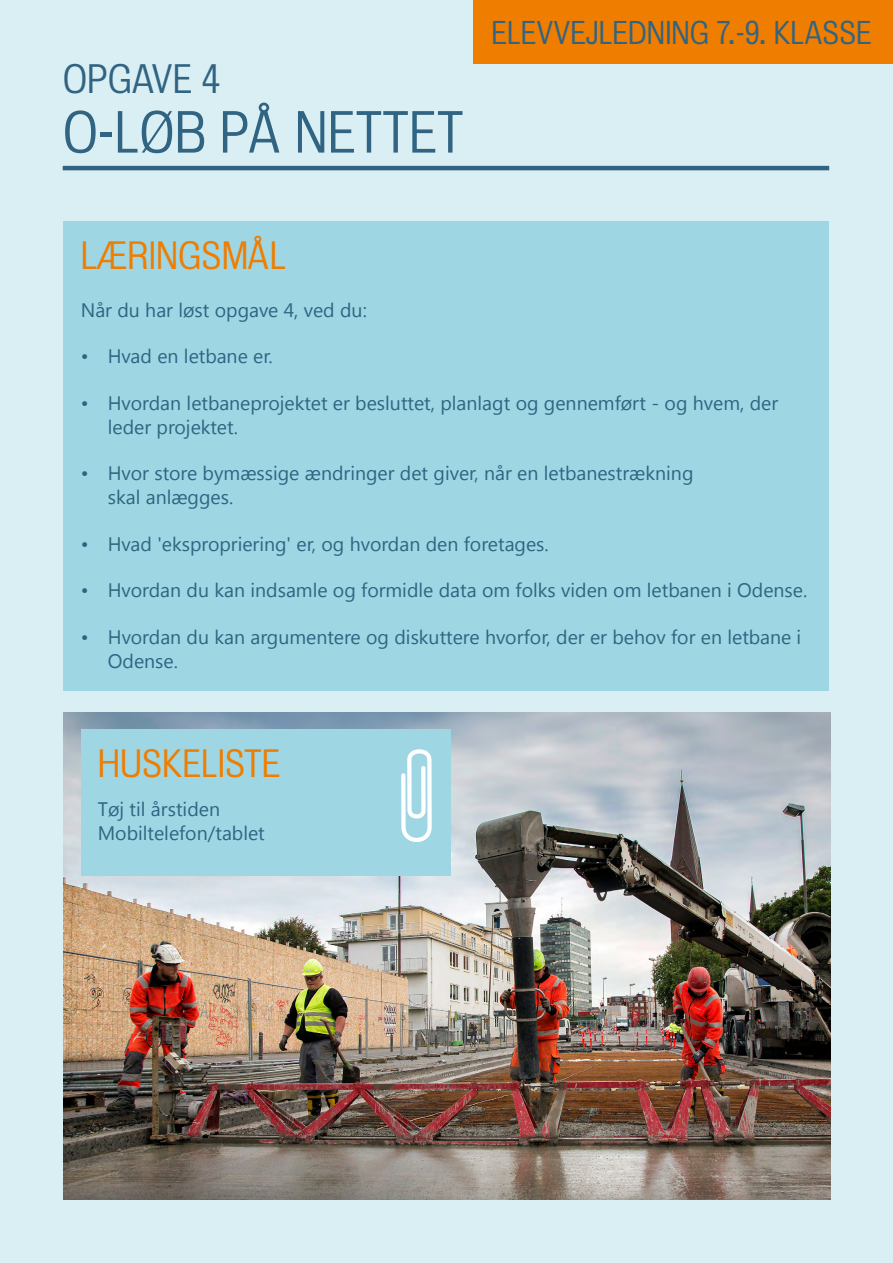
<style>
.page{position:relative;width:893px;height:1263px;background:#d9eff4}
.page>*{position:absolute;margin:0;border:0;box-sizing:border-box;transform-origin:0 0}
.t1{font:54px "Bureau Grotesque Five One";color:#316482}
.t2{font:37.5px "Bureau Grotesque Five One";color:#316482}
.t3{font:36px "Bureau Grotesque Five One";color:#ef7d00}
.t4{font:30px "Bureau Grotesque Five One";color:#316482}
.t5{font:19.5px/23.4px "Segoe UI";color:#316482}
</style>
<div class="page">
<div style="left:473px;top:0;width:420px;height:64px;background:#ef7d00"></div>
<img style="left:64px;top:712px;width:766px;height:487px">
<div style="left:64px;top:221px;width:765px;height:470px;background:#9ed6e4"></div>
<hr style="left:63px;top:166px;width:766px;height:4px;background:#316482">
<div style="left:81px;top:729px;width:370px;height:147px;background:#9ed6e4"></div>
<svg style="left:401px;top:749px;width:31px;height:93px"></svg>
<h2 class="t2" style="left:63px;top:58px;width:159px">OPGAVE 4</h2>
<h1 class="t1" style="left:63px;top:102px;width:402px">O-LØB PÅ NETTET</h1>
<h3 class="t4" style="left:491px;top:16px;width:382px">ELEVVEJLEDNING 7.-9. KLASSE</h3>
<h3 class="t3" style="left:81px;top:236px;width:207px">LÆRINGSMÅL</h3>
<p class="t5" style="left:81px;top:297px;width:288px">Når du har løst opgave 4, ved du:</p>
<p class="t5" style="left:81px;top:344px;width:193px">• Hvad en letbane er.</p>
<p class="t5" style="left:108px;top:391px;width:672px;text-indent:-27px">• Hvordan letbaneprojektet er besluttet, planlagt og gennemført - og hvem, der leder projektet.</p>
<p class="t5" style="left:108px;top:461px;width:587px;text-indent:-27px">• Hvor store bymæssige ændringer det giver, når en letbanestrækning skal anlægges.</p>
<p class="t5" style="left:81px;top:531px;width:469px">• Hvad 'ekspropriering' er, og hvordan den foretages.</p>
<p class="t5" style="left:81px;top:578px;width:728px">• Hvordan du kan indsamle og formidle data om folks viden om letbanen i Odense.</p>
<p class="t5" style="left:108px;top:625px;width:695px;text-indent:-27px">• Hvordan du kan argumentere og diskuttere hvorfor, der er behov for en letbane i<br>Odense.</p>
<h3 class="t3" style="left:98px;top:743px;width:184px">HUSKELISTE</h3>
<p class="t5" style="left:98px;top:797px;width:169px">Tøj til årstiden<br>Mobiltelefon/tablet</p>
</div>
